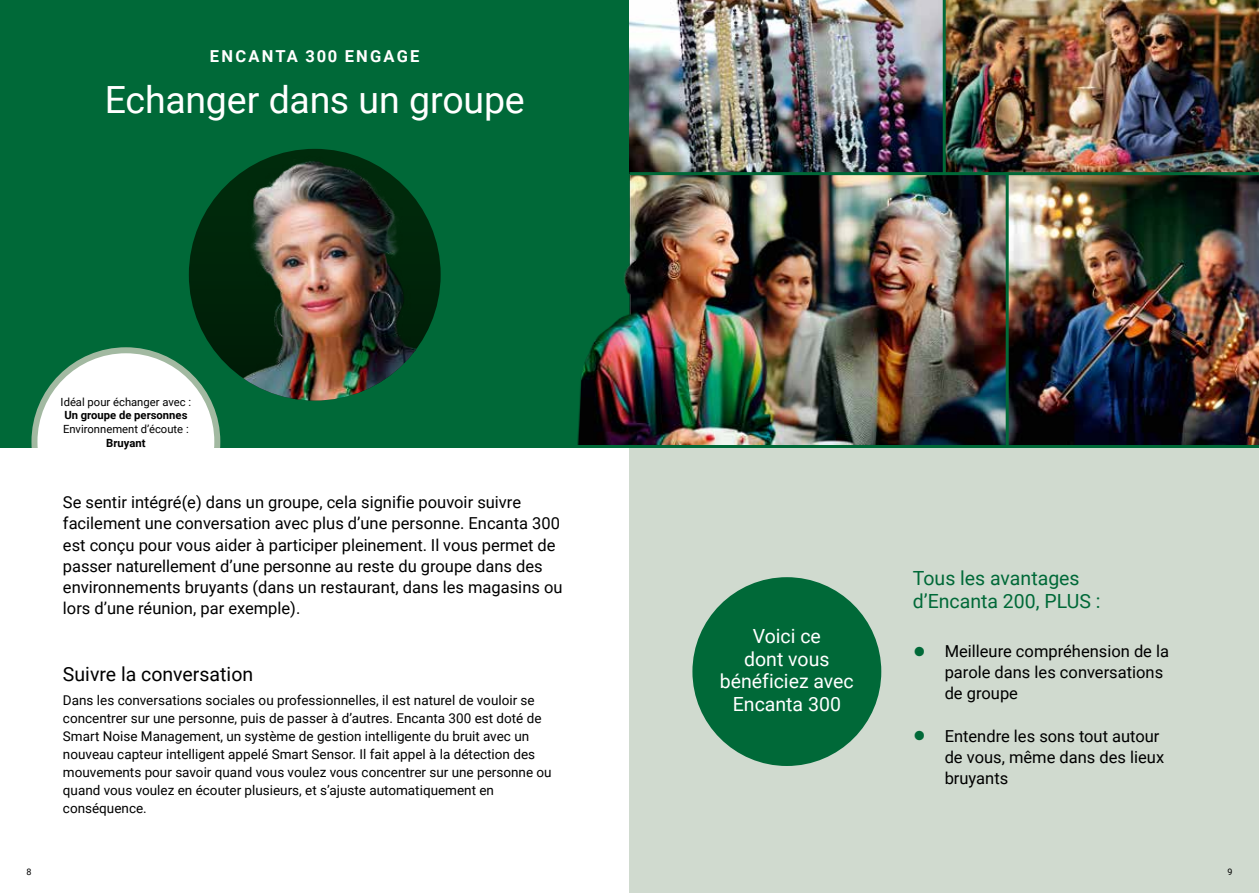
<style>
.page{position:relative;width:1259px;height:893px;background:#fff}
.page>*{position:absolute;margin:0;border:0;box-sizing:border-box;transform-origin:0 0}
.t1{font:37.5px "Roboto";letter-spacing:-.005em;color:#fff}
.t2{font:19.5px/22.5px "Roboto";color:#fff;text-align:center}
.t3{font:19.5px/22.5px "Roboto";color:#006938}
.t4{font:19.5px "Roboto";color:#000}
.t5{font:16.5px/21px "Roboto";color:#000}
.t6{font:700 16.5px "Roboto";letter-spacing:.135em;color:#fff}
.t7{font:13.5px/18px "Roboto";color:#000}
.t8{font:11.25px "Roboto";color:#000}
.t9{font:700 11.25px "Roboto";color:#000}
.t10{font:9px "Roboto";color:#000}
.s1{font-family:"Arial";font-size:37.5px;color:#006938}
</style>
<div class="page">
<div style="left:629px;top:446px;width:630px;height:447px;background:#d0dacf"></div>
<div style="left:0;top:0;width:629px;height:446px;background:#006938"></div>
<img style="left:577px;top:175px;width:682px;height:270px">
<img style="left:629px;top:0;width:630px;height:172px">
<hr style="left:629px;top:172px;width:630px;height:3px;background:#006938">
<hr style="left:1005px;top:174px;width:3px;height:272px;background:#006938">
<hr style="left:942px;top:0;width:3px;height:174px;background:#006938">
<hr style="left:0;top:445px;width:1259px;height:3px;background:#006938">
<div style="left:34px;top:350px;width:183px;height:183px;background:#fff;border-radius:50%"></div>
<div style="left:31px;top:347px;width:189px;height:189px;border:6px solid #a2b9a1;border-radius:50%"></div>
<div style="left:0;top:448px;width:252px;height:98px;background:#fff"></div>
<img style="left:189px;top:149px;width:252px;height:252px;border-radius:126px">
<div style="left:692px;top:577px;width:189px;height:189px;background:#006938;border-radius:50%"></div>
<p class="t6" style="left:210px;top:45px;width:211px">ENCANTA 300 ENGAGE</p>
<h1 class="t1" style="left:105px;top:74px;width:422px">Echanger dans un groupe</h1>
<p class="t8" style="left:61px;top:394px;width:132px">Idéal pour échanger avec :</p>
<p class="t9" style="left:64px;top:408px;width:125px">Un groupe de personnes</p>
<p class="t8" style="left:63px;top:421px;width:127px">Environnement d’écoute :</p>
<p class="t9" style="left:106px;top:435px;width:41px">Bruyant</p>
<p class="t5" style="left:63px;top:491px;width:501px">Se sentir intégré(e) dans un groupe, cela signifie pouvoir suivre facilement une conversation avec plus d’une personne. Encanta 300 est conçu pour vous aider à participer pleinement. Il vous permet de passer naturellement d’une personne au reste du groupe dans des environnements bruyants (dans un restaurant, dans les magasins ou lors d’une réunion, par exemple).</p>
<p class="t4" style="left:63px;top:660px;width:192px">Suivre la conversation</p>
<p class="t7" style="left:63px;top:691px;width:490px">Dans les conversations sociales ou professionnelles, il est naturel de vouloir se concentrer sur une personne, puis de passer à d’autres. Encanta 300 est doté de Smart Noise Management, un système de gestion intelligente du bruit avec un nouveau capteur intelligent appelé Smart Sensor. Il fait appel à la détection des mouvements pour savoir quand vous voulez vous concentrer sur une personne ou quand vous voulez en écouter plusieurs, et s’ajuste automatiquement en conséquence.</p>
<p class="t2" style="left:720px;top:624px;width:135px">Voici ce<br>dont vous bénéficiez avec<br>Encanta 300</p>
<p class="t3" style="left:912px;top:566px;width:189px">Tous les avantages d’Encanta 200, PLUS :</p>
<p class="t5" style="left:944px;top:640px;width:226px;text-indent:-32px"><span class="s1">•</span> Meilleure compréhension de la parole dans les conversations de groupe</p>
<p class="t5" style="left:944px;top:725px;width:221px;text-indent:-32px"><span class="s1">•</span> Entendre les sons tout autour de vous, même dans des lieux bruyants</p>
<p class="t10" style="left:26px;top:865px;width:7px">8</p>
<p class="t10" style="left:1227px;top:865px;width:7px">9</p>
</div>
